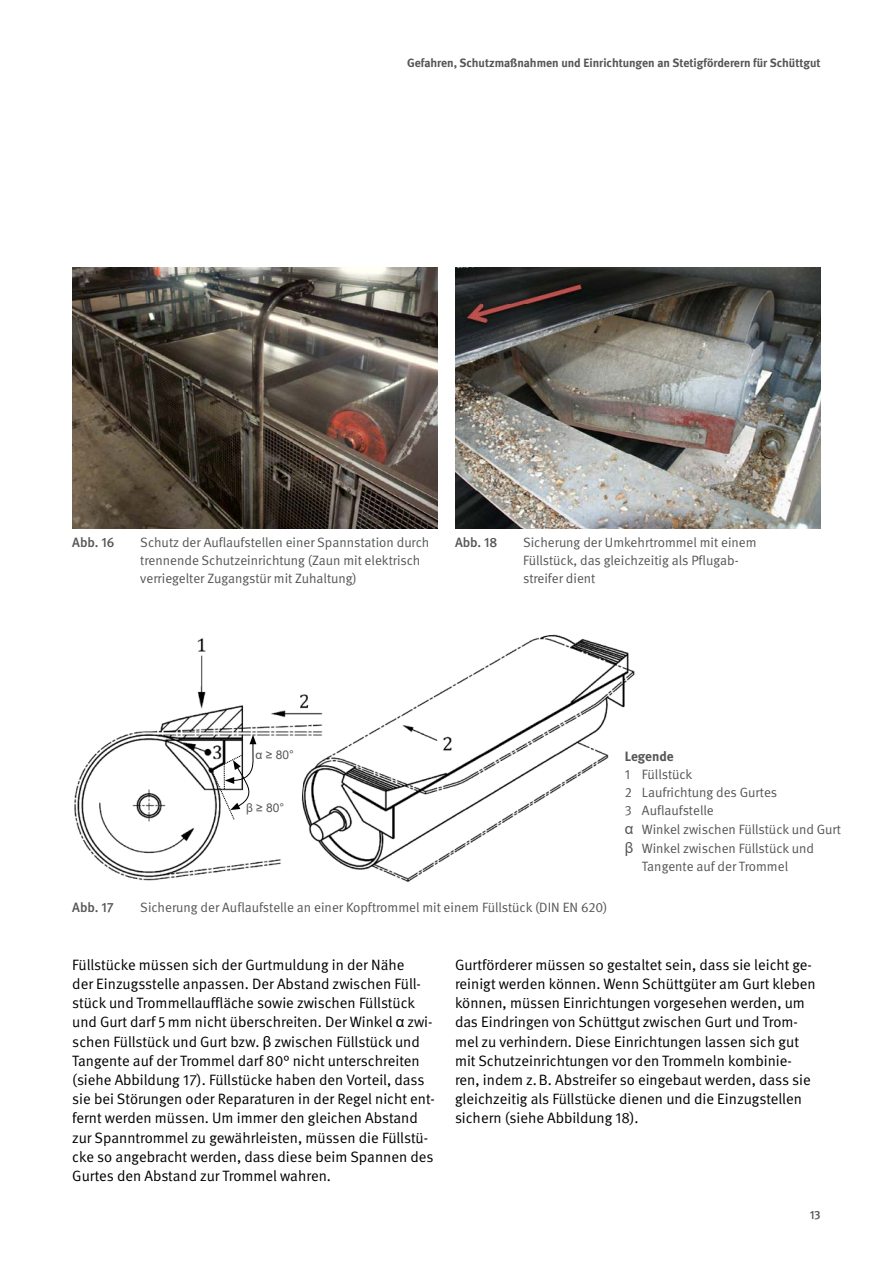
<style>
.page{position:relative;width:893px;height:1263px;background:#fff}
.page>*{position:absolute;margin:0;border:0;box-sizing:border-box;transform-origin:0 0}
.Fließtext_FT_Abstand_vor{font:15px/19.2px "DGUV Meta";color:#000}
.t1{font:13.5px/18px "DGUV Meta";color:#565655}
.t2{font:500 13.5px "DGUV Meta";letter-spacing:-.005em;color:#565655}
.t3{font:700 13.5px "DGUV Meta";color:#565655}
.t4{font:700 12px "DGUV Meta";color:#565655}
.t5{font:12px "Arial";color:#565655}
.t6{font:500 12px "DGUV Meta";color:#565655}
.s1{font-family:"Arial";font-size:15px}
.s2{font-family:"Arial"}
</style>
<div class="page">
<img style="left:72px;top:268px;width:366px;height:260px">
<img style="left:74px;top:638px;width:222px;height:243px">
<img style="left:455px;top:267px;width:366px;height:261px">
<img style="left:296px;top:634px;width:339px;height:248px">
<svg style="left:212px;top:735px;width:44px;height:146px"></svg>
<p class="t4" style="left:407px;top:56px;width:415px">Gefahren, Schutzmaßnahmen und Einrichtungen an Stetigförderern für Schüttgut</p>
<p class="t2" style="left:72px;top:535px;width:44px">Abb. 16</p>
<p class="t1" style="left:140px;top:534px;width:291px">Schutz der Auflaufstellen einer Spannstation durch trennende Schutzeinrichtung (Zaun mit elektrisch verriegelter Zugangstür mit Zuhaltung)</p>
<p class="t2" style="left:455px;top:535px;width:44px">Abb. 18</p>
<p class="t1" style="left:523px;top:534px;width:235px">Sicherung der Umkehrtrommel mit einem<br>Füllstück, das gleichzeitig als Pflugab&shy;streifer dient</p>
<p class="t5" style="left:256px;top:747px;width:40px">α ≥ 80°</p>
<p class="t5" style="left:246px;top:800px;width:40px">β ≥ 80°</p>
<p class="t2" style="left:72px;top:899px;width:43px">Abb. 17</p>
<p class="t1" style="left:140px;top:899px;width:469px">Sicherung der Auflaufstelle an einer Kopftrommel mit einem Füllstück (DIN EN 620)</p>
<p class="t3" style="left:625px;top:748px;width:50px">Legende</p>
<p class="t1" style="left:625px;top:765px;width:69px">1 Füllstück</p>
<p class="t1" style="left:625px;top:783px;width:154px">2 Laufrichtung des Gurtes</p>
<p class="t1" style="left:625px;top:801px;width:90px">3 Auflaufstelle</p>
<p class="t1" style="left:625px;top:821px;width:218px"><span class="s1">α</span> Winkel zwischen Füllstück und Gurt</p>
<p class="t1" style="left:625px;top:840px;width:191px"><span class="s1">β</span> Winkel zwischen Füllstück und</p>
<p class="t1" style="left:642px;top:858px;width:148px">Tangente auf der Trommel</p>
<p class="Fließtext_FT_Abstand_vor" style="left:72px;top:955px;width:364px">Füllstücke müssen sich der Gurtmuldung in der Nähe<br>der Einzugsstelle anpassen. Der Abstand zwischen Füll&shy;stück und Trommellauffläche sowie zwischen Füllstück und Gurt darf 5mm nicht überschreiten. Der Winkel <span class="s2">α</span> zwi&shy;schen Füllstück und Gurt bzw. <span class="s2">β</span> zwischen Füllstück und Tangente auf der Trommel darf 80° nicht unterschreiten (siehe Abbildung 17). Füllstücke haben den Vorteil, dass sie bei Störungen oder Reparaturen in der Regel nicht ent&shy;fernt werden müssen. Um immer den gleichen Abstand zur Spanntrommel zu gewährleisten, müssen die Füllstü&shy;cke so angebracht werden, dass diese beim Spannen des Gurtes den Abstand zur Trommel wahren.</p>
<p class="Fließtext_FT_Abstand_vor" style="left:455px;top:955px;width:362px">Gurtförderer müssen so gestaltet sein, dass sie leicht ge&shy;reinigt werden können. Wenn Schüttgüter am Gurt kleben können, müssen Einrichtungen vorgesehen werden, um das Eindringen von Schüttgut zwischen Gurt und Trom&shy;mel zu verhindern. Diese Einrichtungen lassen sich gut mit Schutzeinrichtungen vor den Trommeln kombinie&shy;ren, indem z.B. Abstreifer so eingebaut werden, dass sie gleichzeitig als Füllstücke dienen und die Einzugstellen sichern (siehe Abbildung 18).</p>
<p class="t6" style="left:810px;top:1208px;width:13px">13</p>
</div>
